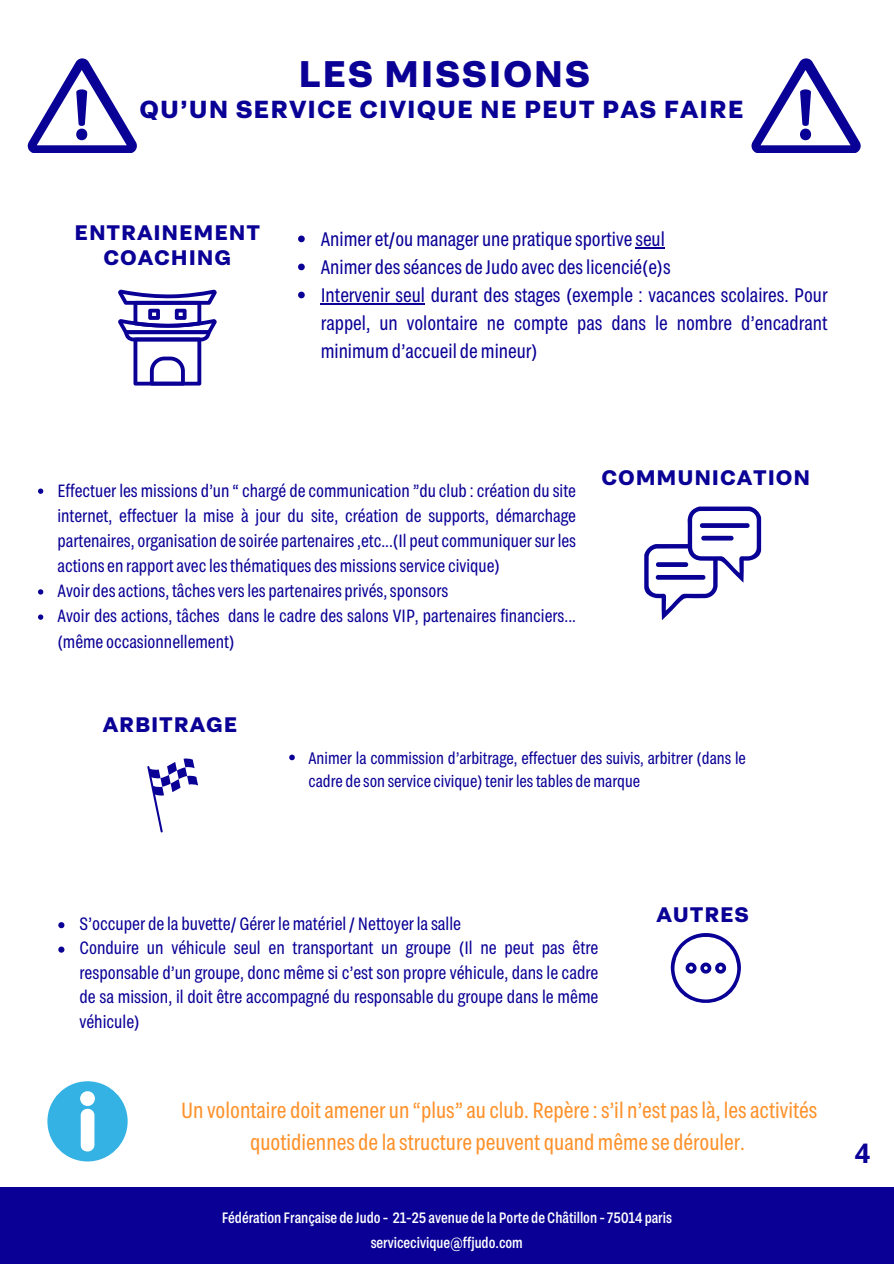
<style>
.page{position:relative;width:894px;height:1264px;background:#fff}
.page>*{position:absolute;margin:0;border:0;box-sizing:border-box;transform-origin:0 0}
.t1{font:700 36.9px "Grtsk Peta";letter-spacing:.04em;color:#0a0096}
.t2{font:700 27px "Open Sans";color:#0a0096}
.t3{font:700 24.6px "Grtsk Peta";letter-spacing:.04em;color:#090095}
.t4{font:21.9px/31.7px "Grtsk Zetta";color:#fe912a;text-align:center}
.t5{font:700 21px/24.8px "Grtsk Peta";letter-spacing:.04em;color:#0a0096;text-align:center}
.t6{font:19.5px/28px "Grtsk Zetta";color:#0a0096;text-align:justify}
.t7{font:17.85px/24.5px "Grtsk Zetta";color:#0a0096;text-align:justify}
.t8{font:17.7px/25.2px "Grtsk Zetta";color:#0a0096;text-align:justify}
.t9{font:16.65px/23.7px "Grtsk Zetta";color:#0a0096}
.t10{font:500 15px/24.8px "Grtsk Zetta";color:#fff;text-align:center}
</style>
<div class="page">
<svg style="left:47px;top:1081px;width:80px;height:80px"></svg>
<svg style="left:670px;top:933px;width:70px;height:70px"></svg>
<svg style="left:751px;top:58px;width:110px;height:95px"></svg>
<svg style="left:118px;top:289px;width:99px;height:96px"></svg>
<svg style="left:644px;top:506px;width:116px;height:114px"></svg>
<svg style="left:147px;top:758px;width:51px;height:74px"></svg>
<div style="left:0;top:1187px;width:893px;height:76px;background:#0a0096"></div>
<svg style="left:28px;top:58px;width:109px;height:95px"></svg>
<svg style="left:298px;top:235px;width:7px;height:7px"></svg>
<hr style="left:635px;top:247px;width:29px;height:2px;background:#0a0096">
<svg style="left:298px;top:263px;width:7px;height:7px"></svg>
<svg style="left:298px;top:292px;width:7px;height:6px"></svg>
<hr style="left:320px;top:304px;width:105px;height:1px;background:#0a0096">
<svg style="left:38px;top:488px;width:5px;height:6px"></svg>
<svg style="left:38px;top:589px;width:5px;height:5px"></svg>
<svg style="left:38px;top:614px;width:5px;height:5px"></svg>
<svg style="left:289px;top:754px;width:6px;height:6px"></svg>
<svg style="left:58px;top:922px;width:6px;height:6px"></svg>
<svg style="left:58px;top:946px;width:6px;height:6px"></svg>
<h1 class="t1" style="left:298px;top:50px;width:293px">LES MISSIONS</h1>
<h1 class="t3" style="left:139px;top:94px;width:605px">QU’UN SERVICE CIVIQUE NE PEUT PAS FAIRE</h1>
<p class="t5" style="left:75px;top:220px;width:187px">ENTRAINEMENT<br>COACHING</p>
<p class="t6" style="left:320px;top:224px;width:345px">Animer et/ou manager une pratique sportive seul</p>
<p class="t6" style="left:320px;top:252px;width:351px">Animer des séances de Judo avec des licencié(e)s</p>
<h2 class="t6" style="left:320px;top:280px;width:508px">Intervenir seul durant des stages (exemple : vacances scolaires. Pour rappel, un volontaire ne compte pas dans le nombre d’encadrant minimum d’accueil de mineur)</h2>
<p class="t8" style="left:57px;top:477px;width:520px">Effectuer les missions d’un “ chargé de communication ”du club : création du site internet, effectuer la mise à jour du site, création de supports, démarchage partenaires, organisation de soirée partenaires ,etc...(Il peut communiquer sur les actions en rapport avec les thématiques des missions service civique)</p>
<p class="t8" style="left:57px;top:577px;width:392px">Avoir des actions, tâches vers les partenaires privés, sponsors</p>
<p class="t8" style="left:57px;top:602px;width:520px">Avoir des actions, tâches dans le cadre des salons VIP, partenaires financiers... (même occasionnellement)</p>
<p class="t5" style="left:103px;top:711px;width:136px">ARBITRAGE</p>
<p class="t5" style="left:601px;top:464px;width:210px">COMMUNICATION</p>
<p class="t9" style="left:308px;top:745px;width:439px">Animer la commission d’arbitrage, effectuer des suivis, arbitrer (dans le cadre de son service civique) tenir les tables de marque</p>
<p class="t7" style="left:79px;top:910px;width:383px">S’occuper de la buvette/ Gérer le matériel / Nettoyer la salle</p>
<h2 class="t7" style="left:79px;top:934px;width:520px">Conduire un véhicule seul en transportant un groupe (Il ne peut pas être responsable d’un groupe, donc même si c’est son propre véhicule, dans le cadre de sa mission, il doit être accompagné du responsable du groupe dans le même véhicule)</h2>
<h2 class="t5" style="left:656px;top:900px;width:94px">AUTRES</h2>
<p class="t4" style="left:181px;top:1093px;width:637px">Un volontaire doit amener un “plus” au club. Repère : s’il n’est pas là, les activités quotidiennes de la structure peuvent quand même se dérouler.</p>
<p class="t10" style="left:221px;top:1204px;width:451px">Fédération Française de Judo - 21-25 avenue de la Porte de Châtillon - 75014 paris servicecivique@ffjudo.com</p>
<p class="t2" style="left:854px;top:1134px;width:17px">4</p>
</div>
